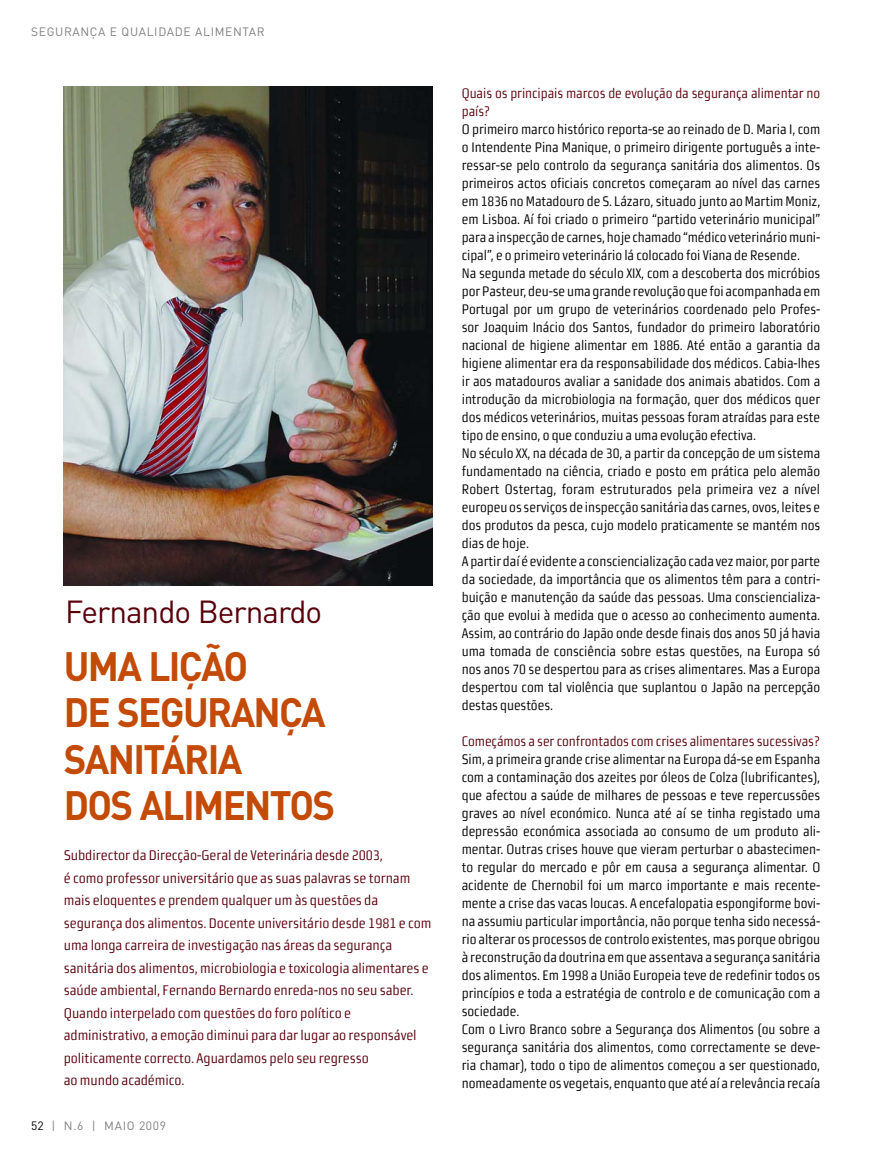
<style>
.page{position:relative;width:893px;height:1149px;background:#fff}
.page>*{position:absolute;margin:0;border:0;box-sizing:border-box;transform-origin:0 0}
.t1{font:700 40.5px/46.5px "DIN";letter-spacing:-.045em;color:#c44a07;scale:.95 1}
.t2{font:31.5px "DIN";letter-spacing:-.03em;color:#5a000b}
.t3{font:13.95px/22.5px "Morgan Sn Cn Lining";letter-spacing:-.005em;color:#5a000b}
.t4{font:13.8px/18px "Morgan Sn Cn Lining";letter-spacing:-.005em;color:#000}
.t5{font:13.8px/18px "Morgan Sn Cn Lining";letter-spacing:-.005em;color:#5a000b}
.t6{font:12px "DIN";letter-spacing:.05em;color:#808080}
.s1{color:#000}
</style>
<div class="page">
<img style="left:64px;top:86px;width:369px;height:499px">
<p class="t6" style="left:31px;top:28px;width:235px">SEGURANÇA E QUALIDADE ALIMENTAR</p>
<h2 class="t2" style="left:65px;top:600px;width:258px">Fernando Bernardo</h2>
<h1 class="t1" style="left:64px;top:647px;width:287px">UMA LIÇÃO<br>DE SEGURANÇA<br>SANITÁRIA<br>DOS ALIMENTOS</h1>
<p class="t3" style="left:64px;top:844px;width:369px">Subdirector da Direcção-Geral de Veterinária desde 2003,<br>é como professor universitário que as suas palavras se tornam mais eloquentes e prendem qualquer um às questões da segurança dos alimentos. Docente universitário desde 1981 e com uma longa carreira de investigação nas áreas da segurança sanitária dos alimentos, microbiologia e toxicologia alimentares e saúde ambiental, Fernando Bernardo enreda-nos no seu saber.<br>Quando interpelado com questões do foro político e administrativo, a emoção diminui para dar lugar ao responsável politicamente correcto. Aguardamos pelo seu regresso<br>ao mundo académico.</p>
<p class="t6" style="left:31px;top:1121px;width:136px"><span class="s1">52</span> | N.6 | MAIO 2009</p>
<p class="t5" style="left:462px;top:84px;width:360px">Quais os principais marcos de evolução da segurança alimentar no país?</p>
<p class="t4" style="left:462px;top:120px;width:360px">O primeiro marco histórico reporta-se ao reinado de D. Maria I, com o Intendente Pina Manique, o primeiro dirigente português a inte&shy;ressar-se pelo controlo da segurança sanitária dos alimentos. Os primeiros actos oficiais concretos começaram ao nível das carnes em 1836 no Matadouro de S. Lázaro, situado junto ao Martim Moniz, em Lisboa. Aí foi criado o primeiro “partido veterinário municipal” para a inspecção de carnes, hoje chamado “médico veterinário muni&shy;cipal”, e o primeiro veterinário lá colocado foi Viana de Resende.<br>Na segunda metade do século XIX, com a descoberta dos micróbios por Pasteur, deu-se uma grande revolução que foi acompanhada em Portugal por um grupo de veterinários coordenado pelo Profes&shy;sor Joaquim Inácio dos Santos, fundador do primeiro laboratório nacional de higiene alimentar em 1886. Até então a garantia da higiene alimentar era da responsabilidade dos médicos. Cabia-lhes ir aos matadouros avaliar a sanidade dos animais abatidos. Com a introdução da microbiologia na formação, quer dos médicos quer dos médicos veterinários, muitas pessoas foram atraídas para este tipo de ensino, o que conduziu a uma evolução efectiva.<br>No século XX, na década de 30, a partir da concepção de um sistema fundamentado na ciência, criado e posto em prática pelo alemão Robert Ostertag, foram estruturados pela primeira vez a nível europeu os serviços de inspecção sanitária das carnes, ovos, leites e dos produtos da pesca, cujo modelo praticamente se mantém nos dias de hoje.<br>A partir daí é evidente a consciencialização cada vez maior, por parte da sociedade, da importância que os alimentos têm para a contri&shy;buição e manutenção da saúde das pessoas. Uma consciencializa&shy;ção que evolui à medida que o acesso ao conhecimento aumenta.<br>Assim, ao contrário do Japão onde desde finais dos anos 50 já havia uma tomada de consciência sobre estas questões, na Europa só nos anos 70 se despertou para as crises alimentares. Mas a Europa despertou com tal violência que suplantou o Japão na percepção destas questões.</p>
<p class="t5" style="left:462px;top:732px;width:359px">Começámos a ser confrontados com crises alimentares sucessivas?</p>
<p class="t4" style="left:462px;top:750px;width:360px">Sim, a primeira grande crise alimentar na Europa dá-se em Espanha com a contaminação dos azeites por óleos de Colza (lubrificantes), que afectou a saúde de milhares de pessoas e teve repercussões graves ao nível económico. Nunca até aí se tinha registado uma depressão económica associada ao consumo de um produto ali&shy;mentar. Outras crises houve que vieram perturbar o abastecimen&shy;to regular do mercado e pôr em causa a segurança alimentar. O acidente de Chernobil foi um marco importante e mais recente&shy;mente a crise das vacas loucas. A encefalopatia espongiforme bovi&shy;na assumiu particular importância, não porque tenha sido necessá&shy;rio alterar os processos de controlo existentes, mas porque obrigou à reconstrução da doutrina em que assentava a segurança sanitária dos alimentos. Em 1998 a União Europeia teve de redefinir todos os princípios e toda a estratégia de controlo e de comunicação com a sociedade.<br>Com o Livro Branco sobre a Segurança dos Alimentos (ou sobre a segurança sanitária dos alimentos, como correctamente se deve&shy;ria chamar), todo o tipo de alimentos começou a ser questionado, nomeadamente os vegetais, enquanto que até aí a relevância recaía</p>
</div>
